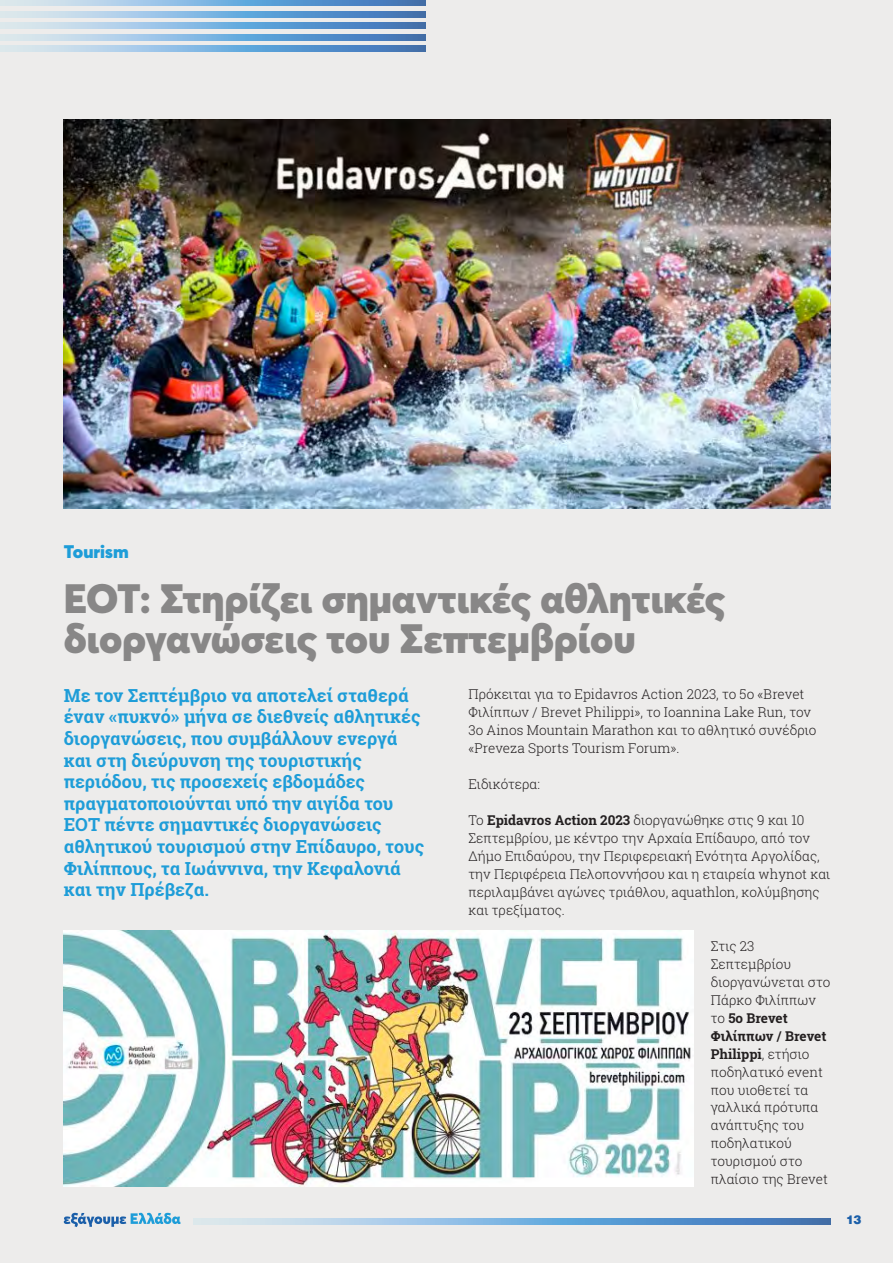
<style>
.page{position:relative;width:893px;height:1263px;background:#edeceb}
.page>*{position:absolute;margin:0;border:0;box-sizing:border-box;transform-origin:0 0}
.t1{font:900 40.5px/40.5px "Averta";letter-spacing:-.005em;color:#888787}
.t2{font:700 18px/21.6px "Roboto Slab";color:#1e9dd8}
.t3{font:900 18px "Averta";color:#1e9dd8}
.t4{font:300 13.5px/18px "Roboto Slab";color:#231f20}
.t5{font:900 12px "UB Helvetica";color:#1b5fa9}
.s1{font-weight:700}
</style>
<div class="page">
<svg style="left:0;top:0;width:426px;height:6px;background:#83b0d9"></svg>
<svg style="left:0;top:23px;width:426px;height:6px;background:#83b0d9"></svg>
<svg style="left:0;top:46px;width:426px;height:5px;background:#83b0d9"></svg>
<svg style="left:0;top:11px;width:426px;height:6px;background:#83b0d9"></svg>
<svg style="left:0;top:34px;width:426px;height:6px;background:#83b0d9"></svg>
<svg style="left:64px;top:1213px;width:117px;height:14px"></svg>
<svg style="left:194px;top:1219px;width:637px;height:5px;background:#83b0d9"></svg>
<img style="left:64px;top:119px;width:767px;height:389px">
<img style="left:64px;top:930px;width:630px;height:256px">
<h2 class="t3" style="left:64px;top:540px;width:66px">Tourism</h2>
<h1 class="t1" style="left:64px;top:578px;width:663px">ΕΟΤ: Στηρίζει σημαντικές αθλητικές διοργανώσεις του Σεπτεμβρίου</h1>
<p class="t2" style="left:64px;top:684px;width:362px">Με τον Σεπτέμβριο να αποτελεί σταθερά έναν «πυκνό» μήνα σε διεθνείς αθλητικές διοργανώσεις, που συμβάλλουν ενεργά και στη διεύρυνση της τουριστικής περιόδου, τις προσεχείς εβδομάδες πραγματοποιούνται υπό την αιγίδα του ΕΟΤ πέντε σημαντικές διοργανώσεις αθλητικού τουρισμού στην Επίδαυρο, τους Φιλίππους, τα Ιωάννινα, την Κεφαλονιά και την Πρέβεζα.</p>
<p class="t4" style="left:468px;top:684px;width:350px">Πρόκειται για το Epidavros Action 2023, το 5ο «Brevet Φιλίππων / Brevet Philippi», το Ioannina Lake Run, τον 3ο Ainos Mountain Marathon και το αθλητικό συνέδριο «Preveza Sports Tourism Forum».</p>
<p class="t4" style="left:468px;top:774px;width:73px">Ειδικότερα:</p>
<p class="t4" style="left:468px;top:810px;width:363px">To <span class="s1">Epidavros Action 2023</span> διοργανώθηκε στις 9 και 10<br>Σεπτεμβρίου, με κέντρο την Αρχαία Επίδαυρο, από τον Δήμο Επιδαύρου, την Περιφερειακή Ενότητα Αργολίδας, την Περιφέρεια Πελοποννήσου και η εταιρεία whynot και περιλαμβάνει αγώνες τριάθλου, aquathlon, κολύμβησης και τρεξίματος.</p>
<p class="t4" style="left:711px;top:936px;width:121px">Στις 23<br>Σεπτεμβρίου διοργανώνεται στο<br>Πάρκο Φιλίππων το <span class="s1">5ο Brevet<br>Φιλίππων / Brevet<br>Philippi</span>, ετήσιο ποδηλατικό event που υιοθετεί τα γαλλικά πρότυπα ανάπτυξης του ποδηλατικού τουρισμού στο πλαίσιο της Brevet</p>
<p class="t5" style="left:846px;top:1212px;width:17px">13</p>
</div>
